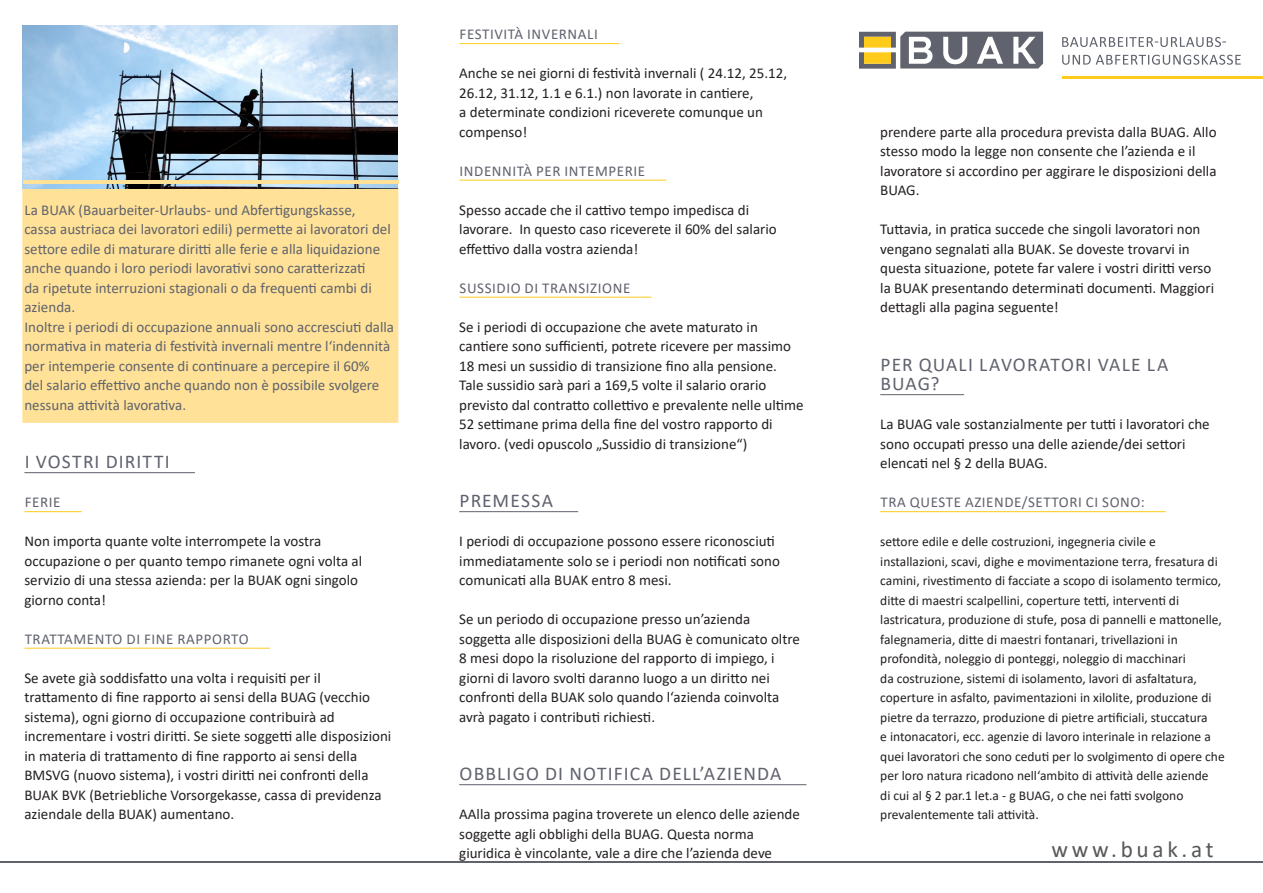
<style>
.page{position:relative;width:1263px;height:893px;background:#fff}
.page>*{position:absolute;margin:0;border:0;box-sizing:border-box;transform-origin:0 0}
.t1{font:23.25px "Calibri";letter-spacing:.16em;color:#57585a}
.Überschriften{font:19.5px/19.5px "Calibri";letter-spacing:.055em;color:#60626d}
.Fliesstext{font:15px/19.5px "Calibri";color:#231f20}
.EINLEITUNG{font:15px/19.5px "Calibri";color:#60626d}
.Kleine_Überschrift_g{font:15px "Calibri";letter-spacing:.04em;color:#60626d}
.Fliesstext-2{font:13.5px/19.5px "Calibri";color:#231f20}
</style>
<div class="page">
<svg style="left:22px;top:25px;width:376px;height:1px"></svg>
<svg style="left:1062px;top:55px;width:179px;height:10px"></svg>
<svg style="left:1062px;top:37px;width:164px;height:10px"></svg>
<svg style="left:859px;top:32px;width:184px;height:37px"></svg>
<hr style="left:1062px;top:76px;width:201px;height:2px;background:#fecb1b">
<hr style="left:0;top:861px;width:1263px;height:1px;background:#60626d">
<div style="left:22px;top:187px;width:376px;height:236px;background:#ffe297;border:2px solid #ffe297"></div>
<hr style="left:459px;top:43px;width:160px;height:1px;background:#fecb1b">
<hr style="left:459px;top:180px;width:207px;height:1px;background:#fecb1b">
<hr style="left:459px;top:297px;width:193px;height:1px;background:#fecb1b">
<hr style="left:459px;top:511px;width:119px;height:1px;background:#60626d">
<hr style="left:459px;top:784px;width:347px;height:1px;background:#60626d">
<svg style="left:459px;top:43px;width:141px;height:2px"></svg>
<svg style="left:459px;top:179px;width:189px;height:2px"></svg>
<svg style="left:459px;top:296px;width:174px;height:2px"></svg>
<hr style="left:24px;top:472px;width:171px;height:1px;background:#60626d">
<hr style="left:24px;top:511px;width:58px;height:1px;background:#fecb1b">
<hr style="left:24px;top:648px;width:246px;height:1px;background:#fecb1b">
<svg style="left:24px;top:647px;width:228px;height:2px"></svg>
<hr style="left:880px;top:394px;width:84px;height:1px;background:#60626d">
<hr style="left:880px;top:511px;width:286px;height:1px;background:#fecb1b">
<svg style="left:880px;top:511px;width:267px;height:2px"></svg>
<img style="left:22px;top:26px;width:376px;height:162px">
<hr style="left:23px;top:180px;width:375px;height:3px;background:#ffe297">
<p class="EINLEITUNG" style="left:24px;top:199px;width:371px">La BUAK (Bauarbeiter-Urlaubs- und Abfertigungskasse,<br>cassa austriaca dei lavoratori edili) permette ai lavoratori del settore edile di maturare diritti alle ferie e alla liquidazione anche quando i loro periodi lavorativi sono caratterizzati<br>da ripetute interruzioni stagionali o da frequenti cambi di azienda.<br>Inoltre i periodi di occupazione annuali sono accresciuti dalla normativa in materia di festività invernali mentre l‘indennità per intemperie consente di continuare a percepire il 60%<br>del salario effettivo anche quando non è possibile svolgere nessuna attività lavorativa.</p>
<p class="Überschriften" style="left:25px;top:451px;width:147px">I VOSTRI DIRITTI</p>
<p class="Kleine_Überschrift_g" style="left:25px;top:492px;width:37px">FERIE</p>
<p class="Fliesstext" style="left:24px;top:531px;width:339px">Non importa quante volte interrompete la vostra occupazione o per quanto tempo rimanete ogni volta al servizio di una stessa azienda: per la BUAK ogni singolo giorno conta!</p>
<p class="Kleine_Überschrift_g" style="left:25px;top:628px;width:225px">TRATTAMENTO DI FINE RAPPORTO</p>
<p class="Fliesstext" style="left:24px;top:667px;width:368px">Se avete già soddisfatto una volta i requisiti per il trattamento di fine rapporto ai sensi della BUAG (vecchio sistema), ogni giorno di occupazione contribuirà ad incrementare i vostri diritti. Se siete soggetti alle disposizioni in materia di trattamento di fine rapporto ai sensi della BMSVG (nuovo sistema), i vostri diritti nei confronti della BUAK BVK (Betriebliche Vorsorgekasse, cassa di previdenza aziendale della BUAK) aumentano.</p>
<p class="Kleine_Überschrift_g" style="left:460px;top:24px;width:140px">FESTIVITÀ INVERNALI</p>
<p class="Fliesstext" style="left:459px;top:63px;width:329px">Anche se nei giorni di festività invernali ( 24.12, 25.12, 26.12, 31.12, 1.1 e 6.1.) non lavorate in cantiere,<br>a determinate condizioni riceverete comunque un compenso!</p>
<p class="Kleine_Überschrift_g" style="left:460px;top:160px;width:187px">INDENNITÀ PER INTEMPERIE</p>
<p class="Fliesstext" style="left:459px;top:199px;width:319px">Spesso accade che il cattivo tempo impedisca di lavorare. In questo caso riceverete il 60% del salario effettivo dalla vostra azienda!</p>
<p class="Kleine_Überschrift_g" style="left:460px;top:277px;width:172px">SUSSIDIO DI TRANSIZIONE</p>
<p class="Fliesstext" style="left:459px;top:316px;width:346px">Se i periodi di occupazione che avete maturato in cantiere sono sufficienti, potrete ricevere per massimo 18 mesi un sussidio di transizione fino alla pensione.<br>Tale sussidio sarà pari a 169,5 volte il salario orario previsto dal contratto collettivo e prevalente nelle ultime 52 settimane prima della fine del vostro rapporto di lavoro. (vedi opuscolo „Sussidio di transizione“)</p>
<p class="Überschriften" style="left:460px;top:490px;width:95px">PREMESSA</p>
<p class="Fliesstext" style="left:459px;top:531px;width:322px">I periodi di occupazione possono essere riconosciuti immediatamente solo se i periodi non notificati sono comunicati alla BUAK entro 8 mesi.</p>
<p class="Fliesstext" style="left:459px;top:609px;width:342px">Se un periodo di occupazione presso un’azienda soggetta alle disposizioni della BUAG è comunicato oltre 8 mesi dopo la risoluzione del rapporto di impiego, i giorni di lavoro svolti daranno luogo a un diritto nei confronti della BUAK solo quando l‘azienda coinvolta avrà pagato i contributi richiesti.</p>
<p class="Überschriften" style="left:460px;top:763px;width:323px">OBBLIGO DI NOTIFICA DELL’AZIENDA</p>
<p class="Fliesstext" style="left:459px;top:804px;width:342px">AAlla prossima pagina troverete un elenco delle aziende soggette agli obblighi della BUAG. Questa norma giuridica è vincolante, vale a dire che l’azienda deve</p>
<p class="Fliesstext" style="left:880px;top:121px;width:338px">prendere parte alla procedura prevista dalla BUAG. Allo stesso modo la legge non consente che l’azienda e il lavoratore si accordino per aggirare le disposizioni della BUAG.</p>
<p class="Fliesstext" style="left:880px;top:219px;width:335px">Tuttavia, in pratica succede che singoli lavoratori non vengano segnalati alla BUAK. Se doveste trovarvi in questa situazione, potete far valere i vostri diritti verso la BUAK presentando determinati documenti. Maggiori dettagli alla pagina seguente!</p>
<p class="Überschriften" style="left:881px;top:354px;width:289px">PER QUALI LAVORATORI VALE LA<br>BUAG?</p>
<p class="Fliesstext" style="left:880px;top:414px;width:331px">La BUAG vale sostanzialmente per tutti i lavoratori che sono occupati presso una delle aziende/dei settori elencati nel § 2 della BUAG.</p>
<p class="Kleine_Überschrift_g" style="left:880px;top:492px;width:266px">TRA QUESTE AZIENDE/SETTORI CI SONO:</p>
<p class="Fliesstext-2" style="left:880px;top:531px;width:346px">settore edile e delle costruzioni, ingegneria civile e installazioni, scavi, dighe e movimentazione terra, fresatura di camini, rivestimento di facciate a scopo di isolamento termico, ditte di maestri scalpellini, coperture tetti, interventi di lastricatura, produzione di stufe, posa di pannelli e mattonelle, falegnameria, ditte di maestri fontanari, trivellazioni in profondità, noleggio di ponteggi, noleggio di macchinari<br>da costruzione, sistemi di isolamento, lavori di asfaltatura, coperture in asfalto, pavimentazioni in xilolite, produzione di pietre da terrazzo, produzione di pietre artificiali, stuccatura<br>e intonacatori, ecc. agenzie di lavoro interinale in relazione a quei lavoratori che sono ceduti per lo svolgimento di opere che per loro natura ricadono nell‘ambito di attività delle aziende<br>di cui al § 2 par.1 let.a - g BUAG, o che nei fatti svolgono prevalentemente tali attività.</p>
<h1 class="t1" style="left:1051px;top:833px;width:164px">www.buak.at</h1>
</div>
